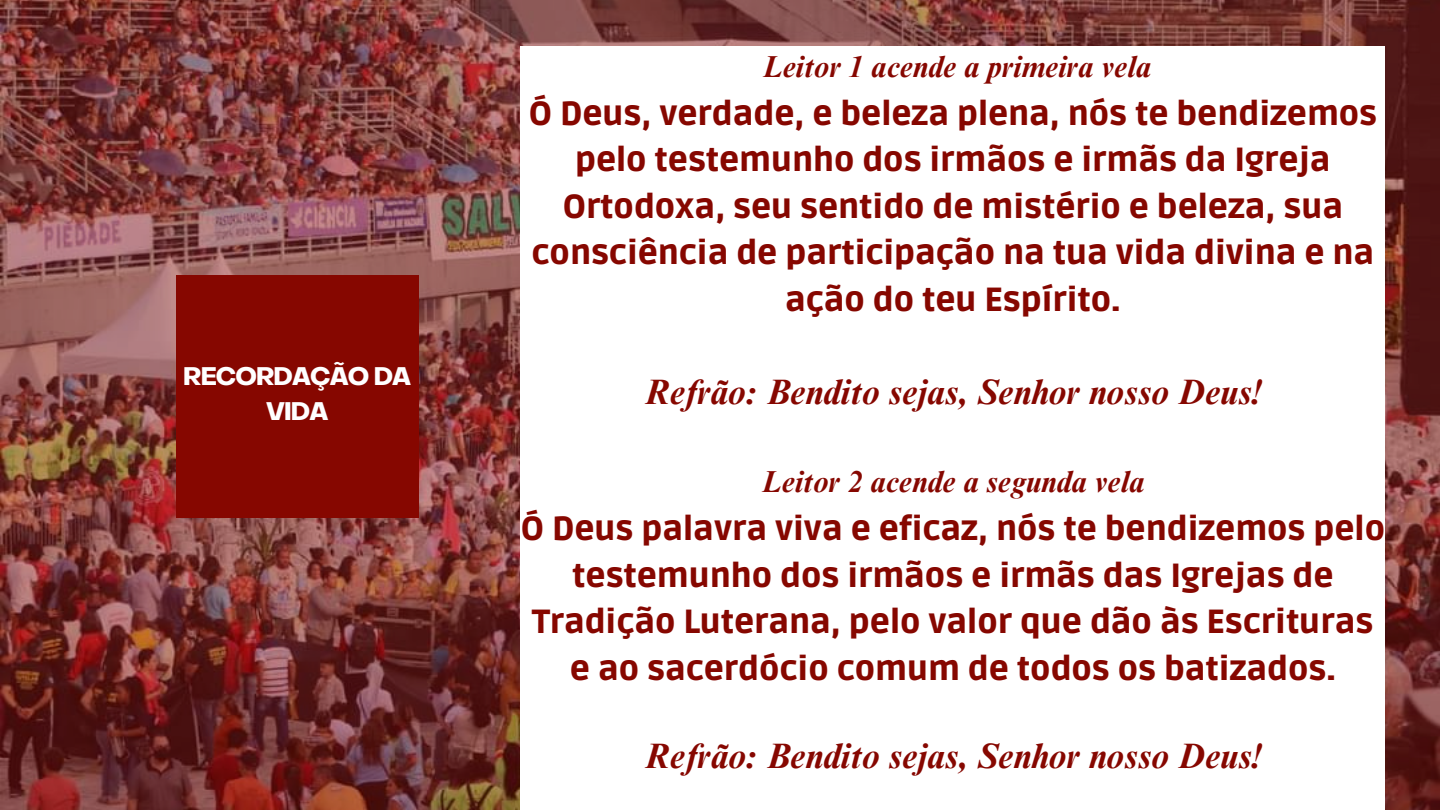
<style>
.page{position:relative;width:1440px;height:810px;background:#fff}
.page>*{position:absolute;margin:0;border:0;box-sizing:border-box;transform-origin:0 0}
.t1{font:italic 700 35.3px "Times NRMT Pro";color:#860700}
.t2{font:900 33.3px/46.5px "Ruda";color:#860700;text-align:center}
.t3{font:italic 700 30.3px "Times NRMT Pro";color:#860700}
.t4{font:700 25px/34.5px "Object Sans";letter-spacing:-.035em;color:#fff;text-align:center}
</style>
<div class="page">
<img style="left:0;top:0;width:1440px;height:810px">
<div style="left:521px;top:46px;width:864px;height:764px;background:#fff"></div>
<div style="left:176px;top:275px;width:243px;height:243px;background:#860700"></div>
<p class="t4" style="left:183px;top:362px;width:229px">RECORDAÇÃO DA<br>VIDA</p>
<p class="t3" style="left:762px;top:55px;width:390px">Leitor 1 acende a primeira vela</p>
<p class="t2" style="left:529px;top:91px;width:850px">Ó Deus, verdade, e beleza plena, nós te bendizemos pelo testemunho dos irmãos e irmãs da Igreja Ortodoxa, seu sentido de mistério e beleza, sua consciência de participação na tua vida divina e na ação do teu Espírito.</p>
<p class="t1" style="left:644px;top:379px;width:618px">Refrão: Bendito sejas, Senhor nosso Deus!</p>
<p class="t3" style="left:762px;top:470px;width:384px">Leitor 2 acende a segunda vela</p>
<p class="t2" style="left:521px;top:506px;width:866px">Ó Deus palavra viva e eficaz, nós te bendizemos pelo testemunho dos irmãos e irmãs das Igrejas de Tradição Luterana, pelo valor que dão às Escrituras e ao sacerdócio comum de todos os batizados.</p>
<p class="t1" style="left:645px;top:743px;width:618px">Refrão: Bendito sejas, Senhor nosso Deus!</p>
</div>
